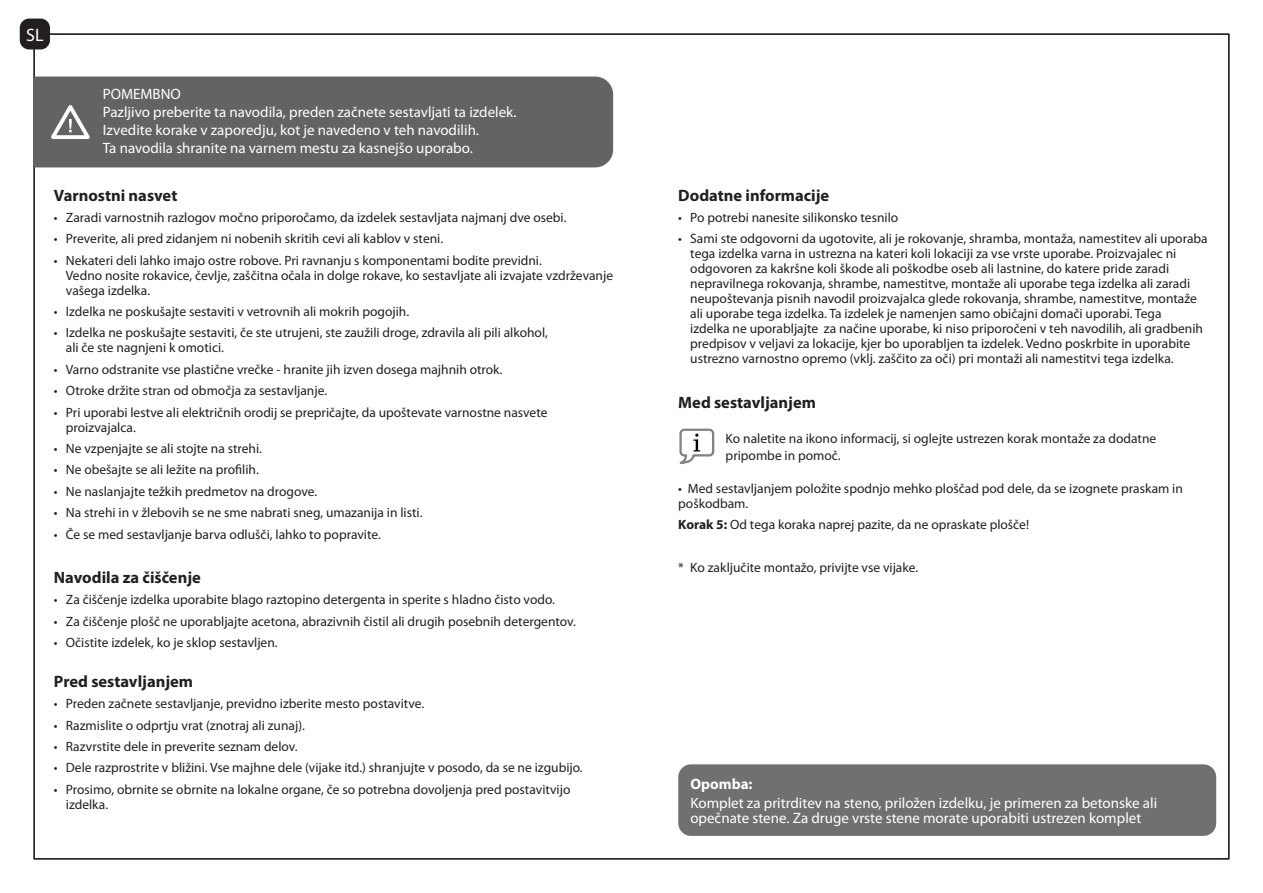
<style>
.page{position:relative;width:1263px;height:893px;background:#fff}
.page>*{position:absolute;margin:0;border:0;box-sizing:border-box;transform-origin:0 0}
.t1{font:18px "Myriad Pro";color:#fff}
.t2{font:700 16.5px "Myriad Pro";color:#231f20}
.t3{font:15px/18px "Myriad Pro";color:#fff}
.t4{font:700 15px "Myriad Pro";color:#fff}
.t5{font:13.5px/15px "Myriad Pro";color:#231f20}
.s1{font-weight:700}
</style>
<div class="page">
<div style="left:34px;top:77px;width:579px;height:90px;background:#636366"></div>
<svg style="left:46px;top:102px;width:48px;height:39px"></svg>
<div style="left:678px;top:764px;width:538px;height:72px;background:#70706e;border-radius:13px"></div>
<div style="left:21px;top:19px;width:28px;height:30px;background:#231f20;border-radius:9px"></div>
<div style="left:20px;top:19px;width:30px;height:30px;border:2px solid #231f20;border-radius:9px"></div>
<svg style="left:679px;top:428px;width:36px;height:37px"></svg>
<h1 class="t1" style="left:26px;top:25px;width:19px">SL</h1>
<p class="t3" style="left:103px;top:86px;width:415px">POMEMBNO<br>Pazljivo preberite ta navodila, preden začnete sestavljati ta izdelek.<br>Izvedite korake v zaporedju, kot je navedeno v teh navodilih.<br>Ta navodila shranite na varnem mestu za kasnejšo uporabo.</p>
<p class="t2" style="left:54px;top:187px;width:125px">Varnostni nasvet</p>
<p class="t5" style="left:54px;top:210px;width:514px">• Zaradi varnostnih razlogov močno priporočamo, da izdelek sestavljata najmanj dve osebi.</p>
<p class="t5" style="left:54px;top:232px;width:391px">• Preverite, ali pred zidanjem ni nobenih skritih cevi ali kablov v steni.</p>
<p class="t5" style="left:66px;top:253px;width:549px;text-indent:-12px">• Nekateri deli lahko imajo ostre robove. Pri ravnanju s komponentami bodite previdni.<br>Vedno nosite rokavice, čevlje, zaščitna očala in dolge rokave, ko sestavljate ali izvajate vzdrževanje vašega izdelka.</p>
<p class="t5" style="left:54px;top:304px;width:357px">• Izdelka ne poskušajte sestaviti v vetrovnih ali mokrih pogojih.</p>
<p class="t5" style="left:66px;top:326px;width:483px;text-indent:-12px">• Izdelka ne poskušajte sestaviti, če ste utrujeni, ste zaužili droge, zdravila ali pili alkohol, ali če ste nagnjeni k omotici.</p>
<p class="t5" style="left:54px;top:362px;width:450px">• Varno odstranite vse plastične vrečke - hranite jih izven dosega majhnih otrok.</p>
<p class="t5" style="left:54px;top:384px;width:275px">• Otroke držite stran od območja za sestavljanje.</p>
<p class="t5" style="left:66px;top:405px;width:483px;text-indent:-12px">• Pri uporabi lestve ali električnih orodij se prepričajte, da upoštevate varnostne nasvete proizvajalca.</p>
<p class="t5" style="left:54px;top:441px;width:210px">• Ne vzpenjajte se ali stojte na strehi.</p>
<p class="t5" style="left:54px;top:463px;width:207px">• Ne obešajte se ali ležite na profilih.</p>
<p class="t5" style="left:54px;top:484px;width:265px">• Ne naslanjajte težkih predmetov na drogove.</p>
<p class="t5" style="left:54px;top:505px;width:370px">• Na strehi in v žlebovih se ne sme nabrati sneg, umazanija in listi.</p>
<p class="t5" style="left:54px;top:527px;width:328px">• Če se med sestavljanje barva odlušči, lahko to popravite.</p>
<p class="t2" style="left:54px;top:569px;width:148px">Navodila za čiščenje</p>
<p class="t5" style="left:54px;top:592px;width:502px">• Za čiščenje izdelka uporabite blago raztopino detergenta in sperite s hladno čisto vodo.</p>
<p class="t5" style="left:54px;top:614px;width:523px">• Za čiščenje plošč ne uporabljajte acetona, abrazivnih čistil ali drugih posebnih detergentov.</p>
<p class="t5" style="left:54px;top:635px;width:225px">• Očistite izdelek, ko je sklop sestavljen.</p>
<p class="t2" style="left:54px;top:673px;width:141px">Pred sestavljanjem</p>
<p class="t5" style="left:54px;top:697px;width:372px">• Preden začnete sestavljanje, previdno izberite mesto postavitve.</p>
<p class="t5" style="left:54px;top:718px;width:253px">• Razmislite o odprtju vrat (znotraj ali zunaj).</p>
<p class="t5" style="left:54px;top:739px;width:245px">• Razvrstite dele in preverite seznam delov.</p>
<p class="t5" style="left:54px;top:761px;width:530px">• Dele razprostrite v bližini. Vse majhne dele (vijake itd.) shranjujte v posodo, da se ne izgubijo.</p>
<p class="t5" style="left:66px;top:782px;width:506px;text-indent:-12px">• Prosimo, obrnite se obrnite na lokalne organe, če so potrebna dovoljenja pred postavitvijo izdelka.</p>
<p class="t2" style="left:678px;top:187px;width:153px">Dodatne informacije</p>
<p class="t5" style="left:678px;top:210px;width:221px">• Po potrebi nanesite silikonsko tesnilo</p>
<p class="t5" style="left:690px;top:232px;width:519px;text-indent:-12px">• Sami ste odgovorni da ugotovite, ali je rokovanje, shramba, montaža, namestitev ali uporaba tega izdelka varna in ustrezna na kateri koli lokaciji za vse vrste uporabe. Proizvajalec ni odgovoren za kakršne koli škode ali poškodbe oseb ali lastnine, do katere pride zaradi nepravilnega rokovanja, shrambe, namestitve, montaže ali uporabe tega izdelka ali zaradi neupoštevanja pisnih navodil proizvajalca glede rokovanja, shrambe, namestitve, montaže ali uporabe tega izdelka. Ta izdelek je namenjen samo običajni domači uporabi. Tega<br>izdelka ne uporabljajte za načine uporabe, ki niso priporočeni v teh navodilih, ali gradbenih predpisov v veljavi za lokacije, kjer bo uporabljen ta izdelek. Vedno poskrbite in uporabite ustrezno varnostno opremo (vklj. zaščito za oči) pri montaži ali namestitvi tega izdelka.</p>
<p class="t2" style="left:678px;top:394px;width:139px">Med sestavljanjem</p>
<p class="t5" style="left:726px;top:431px;width:432px;line-height:16.5px">Ko naletite na ikono informacij, si oglejte ustrezen korak montaže za dodatne pripombe in pomoč.</p>
<p class="t5" style="left:678px;top:481px;width:506px">• Med sestavljanjem položite spodnjo mehko ploščad pod dele, da se izognete praskam in poškodbam.</p>
<p class="t5" style="left:678px;top:518px;width:352px"><span class="s1">Korak 5:</span> Od tega koraka naprej pazite, da ne opraskate plošče!</p>
<p class="t5" style="left:678px;top:560px;width:241px">* Ko zaključite montažo, privijte vse vijake.</p>
<p class="t4" style="left:690px;top:776px;width:64px">Opomba:</p>
<p class="t3" style="left:690px;top:796px;width:468px;line-height:15px">Komplet za pritrditev na steno, priložen izdelku, je primeren za betonske ali opečnate stene. Za druge vrste stene morate uporabiti ustrezen komplet</p>
</div>
